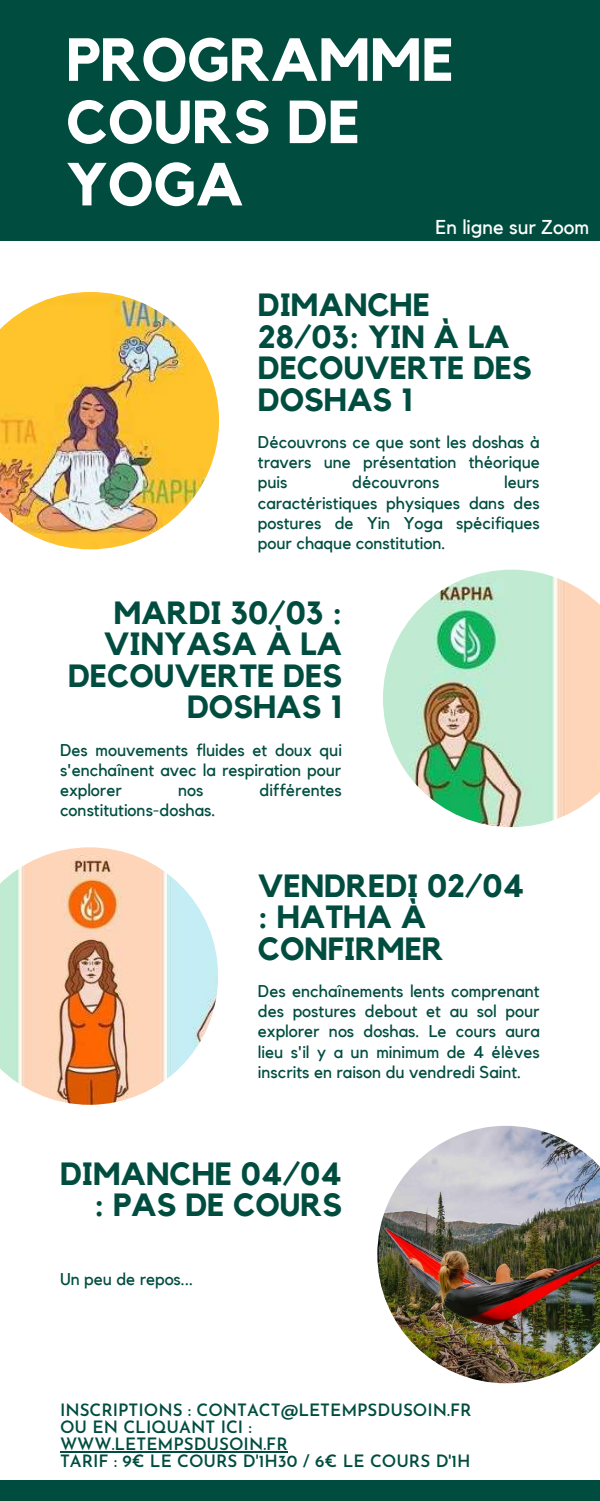
<style>
.page{position:relative;width:600px;height:1501px;background:#fff}
.page>*{position:absolute;margin:0;border:0;box-sizing:border-box;transform-origin:0 0}
.t1{font:700 60px/62.2px "Kollektif";color:#fff}
.t2{font:700 32px/31.5px "Kollektif";color:#004d40}
.t3{font:20px "Kollektif";color:#fff}
.t4{font:17px/20.2px "Kollektif";color:#004d40;text-align:justify}
.t5{font:600 17px/17.2px "Josefin Sans";color:#004d40}
</style>
<div class="page">
<div style="left:0;top:0;width:600px;height:241px;background:#004d40"></div>
<div style="left:0;top:1479px;width:600px;height:21px;background:#004d40"></div>
<img style="left:0;top:292px;width:219px;height:257px">
<img style="left:383px;top:569px;width:217px;height:258px">
<img style="left:0;top:847px;width:218px;height:257px">
<img style="left:377px;top:1125px;width:223px;height:257px">
<hr style="left:60px;top:1451px;width:228px;height:1px;background:#004d40">
<h1 class="t1" style="left:66px;top:31px;width:389px">PROGRAMME<br>COURS DE<br>YOGA</h1>
<p class="t3" style="left:436px;top:218px;width:155px">En ligne sur Zoom</p>
<h2 class="t2" style="left:258px;top:290px;width:276px">DIMANCHE<br>28/03: YIN À LA<br>DECOUVERTE DES<br>DOSHAS 1</h2>
<p class="t4" style="left:258px;top:432px;width:284px">Découvrons ce que sont les doshas à travers une présentation théorique puis</p>
<p class="t4" style="left:258px;top:473px;width:284px;text-indent:246px">leurs caractéristiques physiques dans des postures de Yin Yoga spécifiques pour chaque constitution.</p>
<p class="t4" style="left:352px;top:473px;width:89px">découvrons</p>
<h2 class="t2" style="left:68px;top:598px;width:276px;text-align:right">MARDI 30/03 :<br>VINYASA À LA<br>DECOUVERTE DES<br>DOSHAS 1</h2>
<p class="t4" style="left:60px;top:740px;width:283px">Des mouvements fluides et doux qui s'enchaînent avec la respiration pour explorer</p>
<p class="t4" style="left:178px;top:780px;width:27px">nos</p>
<p class="t4" style="left:260px;top:780px;width:84px">différentes</p>
<p class="t4" style="left:60px;top:800px;width:157px">constitutions-doshas.</p>
<h2 class="t2" style="left:258px;top:870px;width:268px">VENDREDI 02/04 : HATHA À<br>CONFIRMER</h2>
<p class="t4" style="left:258px;top:981px;width:283px">Des enchaînements lents comprenant des postures debout et au sol pour explorer nos doshas. Le cours aura lieu s'il y a un minimum de 4 élèves inscrits en raison du vendredi Saint.</p>
<h2 class="t2" style="left:60px;top:1158px;width:284px;text-align:right">DIMANCHE 04/04 : PAS DE COURS</h2>
<p class="t4" style="left:60px;top:1269px;width:135px">Un peu de repos...</p>
<p class="t5" style="left:60px;top:1402px;width:413px">INSCRIPTIONS : CONTACT@LETEMPSDUSOIN.FR<br>OU EN CLIQUANT ICI :<br>WWW.LETEMPSDUSOIN.FR<br>TARIF : 9€ LE COURS D'1H30 / 6€ LE COURS D'1H</p>
</div>
